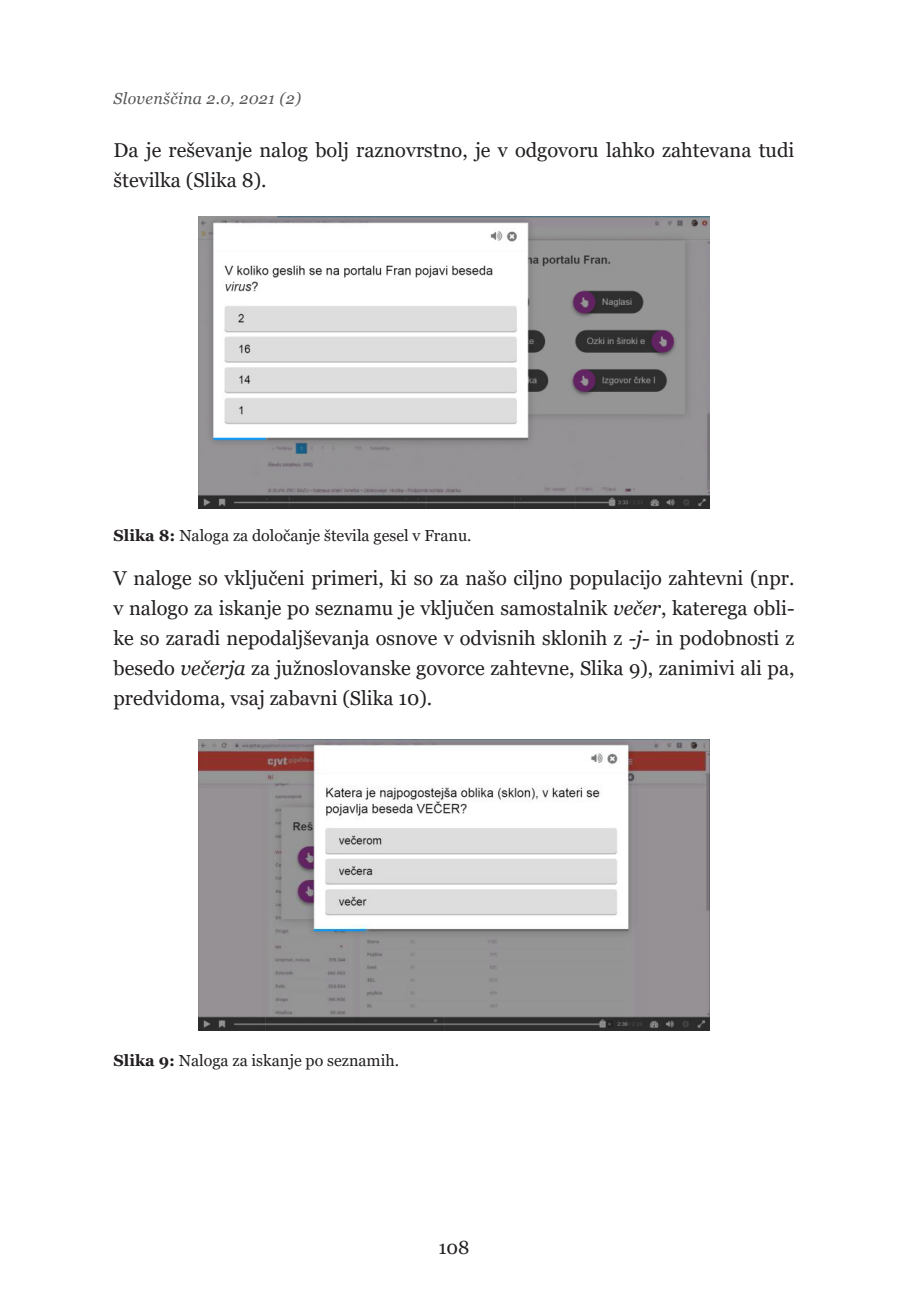
<style>
.page{position:relative;width:908px;height:1304px;background:#fff}
.page>*{position:absolute;margin:0;border:0;box-sizing:border-box;transform-origin:0 0}
.t1{font:20px/30px "Georgia";color:#231f20}
.t2{font:19px "Georgia";color:#231f20}
.t3{font:16px "Georgia";color:#231f20}
.t4{font:italic 16px "Georgia";letter-spacing:.02em;color:#57585a}
.s1{font-weight:700}
.s2{font-style:italic}
</style>
<div class="page">
<img style="left:198px;top:216px;width:511px;height:292px">
<img style="left:198px;top:739px;width:511px;height:292px">
<p class="t4" style="left:113px;top:89px;width:189px">Slovenščina 2.0, 2021 (2)</p>
<p class="t1" style="left:113px;top:135px;width:682px">Da je reševanje nalog bolj raznovrstno, je v odgovoru lahko zahtevana tudi številka (Slika 8).</p>
<p class="t3" style="left:113px;top:526px;width:359px"><span class="s1">Slika 8:</span> Naloga za določanje števila gesel v Franu.</p>
<p class="t1" style="left:113px;top:564px;width:682px;text-align:justify">V naloge so vključeni primeri, ki so za našo ciljno populacijo zahtevni (npr. v nalogo za iskanje po seznamu je vključen samostalnik <span class="s2">večer</span>, katerega obli&shy;ke so zaradi nepodaljševanja osnove v odvisnih sklonih z <span class="s2">-j-</span> in podobnosti z besedo <span class="s2">večerja</span> za južnoslovanske govorce zahtevne, Slika 9), zanimivi ali pa, predvidoma, vsaj zabavni (Slika 10).</p>
<p class="t3" style="left:113px;top:1050px;width:287px"><span class="s1">Slika 9:</span> Naloga za iskanje po seznamih.</p>
<p class="t2" style="left:438px;top:1236px;width:33px">108</p>
</div>
